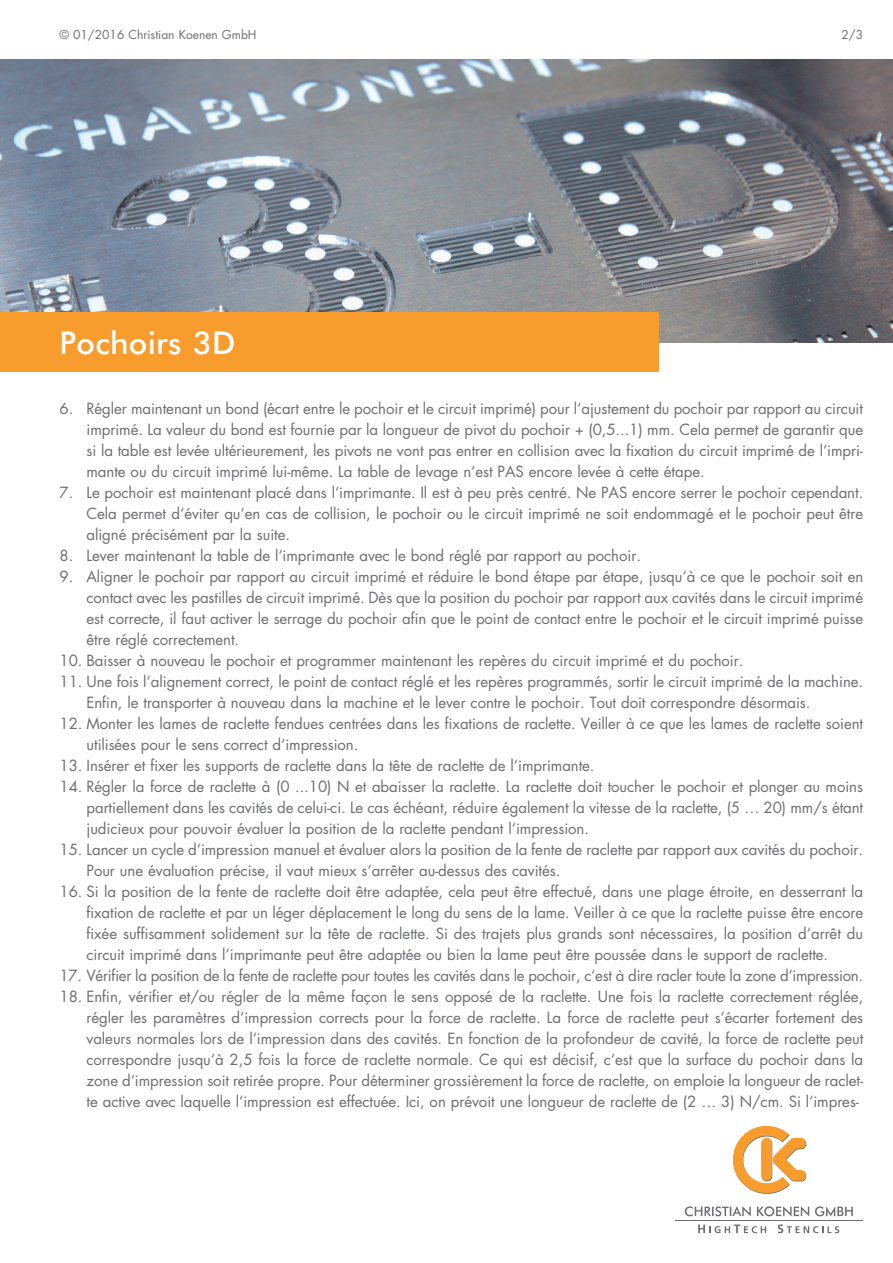
<style>
.page{position:relative;width:893px;height:1263px;background:#fff}
.page>*{position:absolute;margin:0;border:0;box-sizing:border-box;transform-origin:0 0}
.t1{font:500 31.5px "Futura BT";letter-spacing:.01em;color:#fff}
.t2{font:15px/21px "Futura";letter-spacing:-.005em;color:#6c6d70;text-align:justify}
.t3{font:12px "Futura";color:#6c6d70}
</style>
<div class="page">
<img style="left:0;top:60px;width:893px;height:282px">
<svg style="left:685px;top:1206px;width:168px;height:10px"></svg>
<svg style="left:698px;top:1224px;width:68px;height:9px"></svg>
<svg style="left:778px;top:1224px;width:61px;height:9px"></svg>
<hr style="left:675px;top:1220px;width:188px;height:1px;background:#6c6d70">
<svg style="left:733px;top:1126px;width:73px;height:68px"></svg>
<div style="left:0;top:313px;width:658px;height:59px;background:#f89d2d"></div>
<p class="t3" style="left:60px;top:26px;width:198px">© 01/2016 Christian Koenen GmbH</p>
<h1 class="t1" style="left:60px;top:324px;width:177px">Pochoirs 3D</h1>
<p class="t3" style="left:842px;top:26px;width:23px">2/3</p>
<p class="t2" style="left:87px;top:397px;width:778px;text-indent:-27px">6. Régler maintenant un bond (écart entre le pochoir et le circuit imprimé) pour l‘ajustement du pochoir par rapport au circuit imprimé. La valeur du bond est fournie par la longueur de pivot du pochoir + (0,5...1) mm. Cela permet de garantir que si la table est levée ultérieurement, les pivots ne vont pas entrer en collision avec la fixation du circuit imprimé de l‘impri&shy;mante ou du circuit imprimé lui-même. La table de levage n‘est PAS encore levée à cette étape.</p>
<p class="t2" style="left:87px;top:481px;width:778px;text-indent:-27px">7. Le pochoir est maintenant placé dans l‘imprimante. Il est à peu près centré. Ne PAS encore serrer le pochoir cependant.<br>Cela permet d‘éviter qu‘en cas de collision, le pochoir ou le circuit imprimé ne soit endommagé et le pochoir peut être aligné précisément par la suite.</p>
<p class="t2" style="left:60px;top:544px;width:583px">8. Lever maintenant la table de l‘imprimante avec le bond réglé par rapport au pochoir.</p>
<p class="t2" style="left:87px;top:565px;width:778px;text-indent:-27px">9. Aligner le pochoir par rapport au circuit imprimé et réduire le bond étape par étape, jusqu‘à ce que le pochoir soit en contact avec les pastilles de circuit imprimé. Dès que la position du pochoir par rapport aux cavités dans le circuit imprimé est correcte, il faut activer le serrage du pochoir afin que le point de contact entre le pochoir et le circuit imprimé puisse être réglé correctement.</p>
<p class="t2" style="left:60px;top:649px;width:685px">10. Baisser à nouveau le pochoir et programmer maintenant les repères du circuit imprimé et du pochoir.</p>
<p class="t2" style="left:87px;top:670px;width:778px;text-indent:-27px">11. Une fois l‘alignement correct, le point de contact réglé et les repères programmés, sortir le circuit imprimé de la machine.<br>Enfin, le transporter à nouveau dans la machine et le lever contre le pochoir. Tout doit correspondre désormais.</p>
<p class="t2" style="left:87px;top:712px;width:778px;text-indent:-27px">12. Monter les lames de raclette fendues centrées dans les fixations de raclette. Veiller à ce que les lames de raclette soient utilisées pour le sens correct d‘impression.</p>
<p class="t2" style="left:60px;top:754px;width:537px">13. Insérer et fixer les supports de raclette dans la tête de raclette de l‘imprimante.</p>
<p class="t2" style="left:87px;top:775px;width:778px;text-indent:-27px">14. Régler la force de raclette à (0 ...10) N et abaisser la raclette. La raclette doit toucher le pochoir et plonger au moins partiellement dans les cavités de celui-ci. Le cas échéant, réduire également la vitesse de la raclette, (5 … 20) mm/s étant judicieux pour pouvoir évaluer la position de la raclette pendant l‘impression.</p>
<p class="t2" style="left:87px;top:838px;width:778px;text-indent:-27px">15. Lancer un cycle d‘impression manuel et évaluer alors la position de la fente de raclette par rapport aux cavités du pochoir.<br>Pour une évaluation précise, il vaut mieux s‘arrêter au-dessus des cavités.</p>
<p class="t2" style="left:87px;top:880px;width:778px;text-indent:-27px">16. Si la position de la fente de raclette doit être adaptée, cela peut être effectué, dans une plage étroite, en desserrant la fixation de raclette et par un léger déplacement le long du sens de la lame. Veiller à ce que la raclette puisse être encore fixée suffisamment solidement sur la tête de raclette. Si des trajets plus grands sont nécessaires, la position d‘arrêt du circuit imprimé dans l‘imprimante peut être adaptée ou bien la lame peut être poussée dans le support de raclette.</p>
<p class="t2" style="left:60px;top:964px;width:805px">17. Vérifier la position de la fente de raclette pour toutes les cavités dans le pochoir, c‘est à dire racler toute la zone d‘impression.</p>
<p class="t2" style="left:87px;top:985px;width:778px;text-indent:-27px">18. Enfin, vérifier et/ou régler de la même façon le sens opposé de la raclette. Une fois la raclette correctement réglée, régler les paramètres d‘impression corrects pour la force de raclette. La force de raclette peut s‘écarter fortement des valeurs normales lors de l‘impression dans des cavités. En fonction de la profondeur de cavité, la force de raclette peut correspondre jusqu‘à 2,5 fois la force de raclette normale. Ce qui est décisif, c‘est que la surface du pochoir dans la zone d‘impression soit retirée propre. Pour déterminer grossièrement la force de raclette, on emploie la longueur de raclet&shy;te active avec laquelle l‘impression est effectuée. Ici, on prévoit une longueur de raclette de (2 … 3) N/cm. Si l‘impres-</p>
</div>
